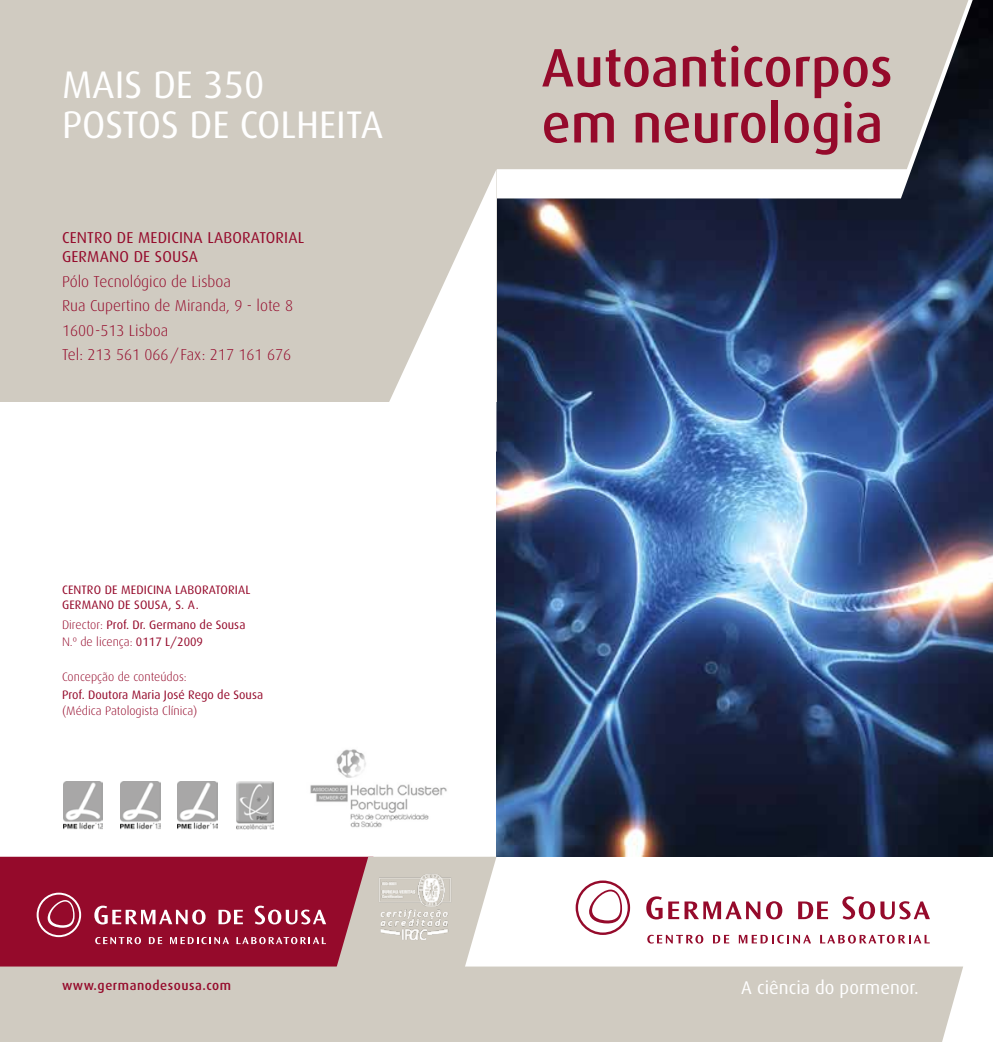
<style>
.page{position:relative;width:993px;height:1042px;background:#fff}
.page>*{position:absolute;margin:0;border:0;box-sizing:border-box;transform-origin:0 0}
.t1{font:500 54.25px/56px "Dax";color:#950a2b}
.t2{font:38.5px/40.2px "Dax";color:#fff}
.t3{font:18.55px "Dax";color:#fff}
.t4{font:300 15.75px/24.5px "Dax";color:#950a2b}
.t5{font:15.75px/19.2px "Dax";letter-spacing:.01em;color:#950a2b}
.t6{font:500 13.12px "Dax";letter-spacing:.04em;color:#950a2b}
.t7{font:12.25px/15.2px "Dax";color:#950a2b}
.t8{font:300 12.25px "Dax";color:#950a2b}
.s1{font-weight:300}
</style>
<div class="page">
<img style="left:496px;top:0;width:496px;height:857px">
<svg style="left:577px;top:0;width:401px;height:198px"></svg>
<svg style="left:496px;top:0;width:477px;height:169px;fill:#d0cbc1"></svg>
<div style="left:0;top:0;width:496px;height:402px;background:#d0cbc1"></div>
<svg style="left:389px;top:169px;width:188px;height:282px"></svg>
<div style="left:0;top:857px;width:336px;height:109px;background:#950a2b"></div>
<svg style="left:336px;top:857px;width:160px;height:109px"></svg>
<img style="left:376px;top:869px;width:78px;height:94px">
<div style="left:0;top:966px;width:962px;height:76px;background:#d0cbc1"></div>
<img style="left:310px;top:749px;width:137px;height:79px">
<svg style="left:575px;top:880px;width:55px;height:55px"></svg>
<svg style="left:646px;top:896px;width:16px;height:23px"></svg>
<svg style="left:668px;top:901px;width:114px;height:18px"></svg>
<svg style="left:798px;top:901px;width:29px;height:18px"></svg>
<svg style="left:842px;top:896px;width:32px;height:23px"></svg>
<svg style="left:880px;top:901px;width:49px;height:18px"></svg>
<svg style="left:647px;top:935px;width:56px;height:8px"></svg>
<svg style="left:713px;top:935px;width:16px;height:8px"></svg>
<svg style="left:738px;top:935px;width:72px;height:8px"></svg>
<svg style="left:820px;top:935px;width:109px;height:8px"></svg>
<svg style="left:37px;top:892px;width:44px;height:45px"></svg>
<svg style="left:94px;top:905px;width:111px;height:19px"></svg>
<svg style="left:218px;top:910px;width:25px;height:14px"></svg>
<svg style="left:254px;top:905px;width:72px;height:19px"></svg>
<svg style="left:95px;top:937px;width:46px;height:7px"></svg>
<svg style="left:149px;top:937px;width:13px;height:7px"></svg>
<svg style="left:170px;top:937px;width:59px;height:7px"></svg>
<svg style="left:236px;top:937px;width:90px;height:7px"></svg>
<img style="left:63px;top:782px;width:40px;height:47px">
<img style="left:120px;top:782px;width:40px;height:47px">
<img style="left:178px;top:782px;width:39px;height:47px">
<img style="left:237px;top:782px;width:36px;height:47px">
<h2 class="t2" style="left:62px;top:65px;width:322px">MAIS DE 350<br>POSTOS DE COLHEITA</h2>
<p class="t5" style="left:62px;top:228px;width:244px">CENTRO DE MEDICINA LABORATORIAL<br>GERMANO DE SOUSA</p>
<p class="t4" style="left:62px;top:269px;width:232px">Pólo Tecnológico de Lisboa<br>Rua Cupertino de Miranda, 9 - lote 8<br>1600-513 Lisboa<br>Tel: 213 561 066 / Fax: 217 161 676</p>
<p class="t7" style="left:62px;top:582px;width:190px">CENTRO DE MEDICINA LABORATORIAL<br>GERMANO DE SOUSA, S. A.</p>
<p class="t7" style="left:62px;top:616px;width:185px;line-height:17.5px"><span class="s1">Director:</span> Prof. Dr. Germano de Sousa<br><span class="s1">N.º de licença:</span> 0117 L/2009</p>
<p class="t8" style="left:62px;top:670px;width:126px">Concepção de conteúdos:</p>
<p class="t7" style="left:62px;top:687px;width:203px">Prof. Doutora Maria José Rego de Sousa</p>
<p class="t8" style="left:62px;top:704px;width:137px">(Médica Patologista Clínica)</p>
<h1 class="t1" style="left:541px;top:40px;width:352px">Autoanticorpos em neurologia</h1>
<p class="t6" style="left:62px;top:978px;width:170px">www.germanodesousa.com</p>
<h3 class="t3" style="left:741px;top:977px;width:179px">A ciência do pormenor.</h3>
</div>
